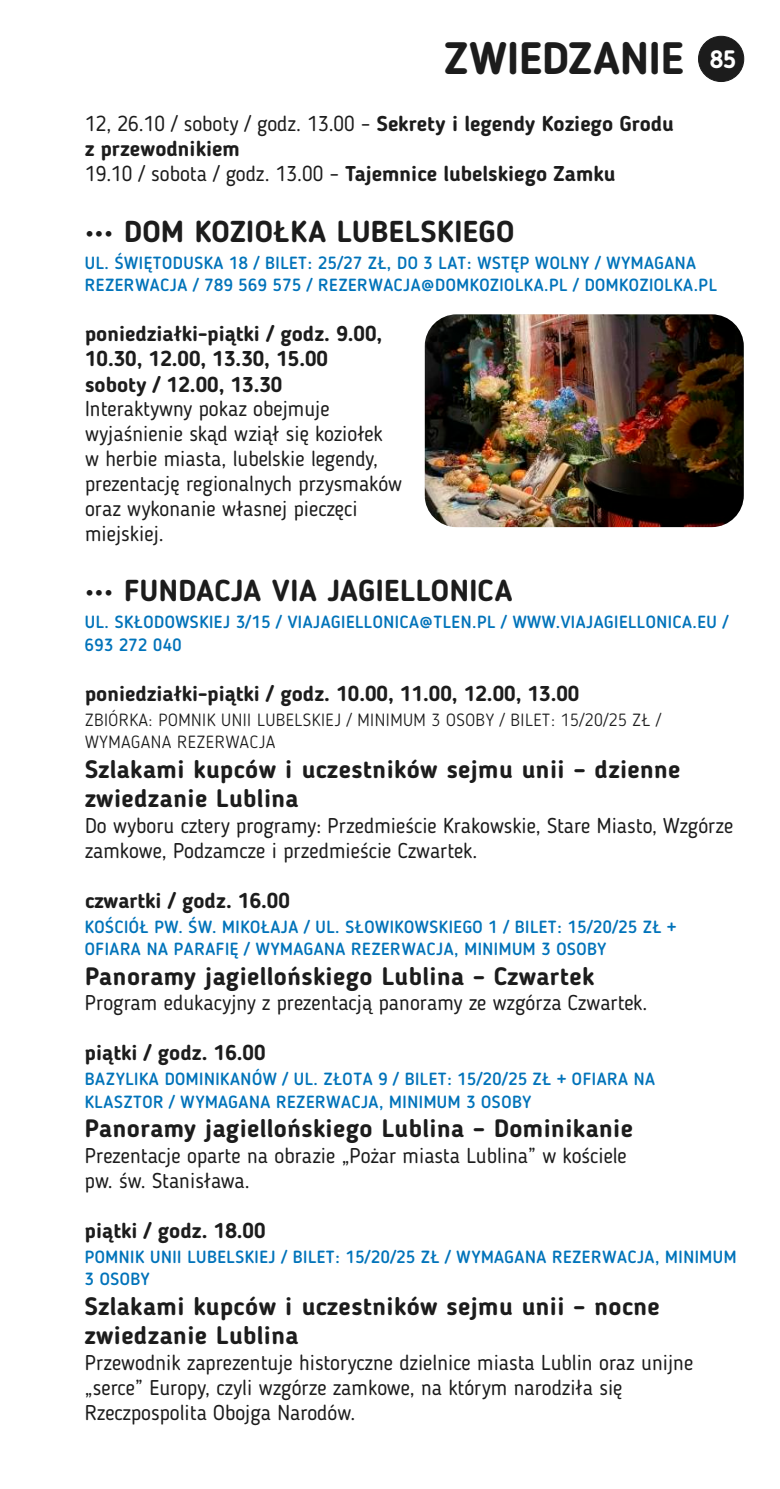
<style>
.page{position:relative;width:780px;height:1489px;background:#fff}
.page>*{position:absolute;margin:0;border:0;box-sizing:border-box;transform-origin:0 0}
.t1{font:700 45px "Blogger Sans";color:#1c1c1c}
.t2{font:700 30px "Blogger Sans";letter-spacing:.015em;color:#1c1c1c}
.t3{font:700 25px/29.5px "Blogger Sans";letter-spacing:.015em;color:#1c1c1c}
.t4{font:21.25px/25px "Blogger Sans";color:#1c1c1c}
.t5{font:700 21.25px/25px "Blogger Sans";color:#1c1c1c}
.t6{font:500 17.5px/22.5px "Blogger Sans";letter-spacing:.03em;color:#0073ba}
.t7{font:300 17.5px/22.5px "Blogger Sans";letter-spacing:.03em;color:#1c1c1c}
.s1{font-size:25px;color:#fff}
.s2{font-weight:400}
</style>
<div class="page">
<div style="left:698px;top:36px;width:46px;height:46px;background:#1c1c1c;border:1px solid #1c1c1c;border-radius:50%"></div>
<img style="left:424px;top:314px;width:319px;height:213px;border-radius:32px">
<h1 class="t1" style="left:444px;top:40px;width:293px">ZWIEDZANIE <span class="s1">85</span></h1>
<p class="t5" style="left:85px;top:113px;width:590px"><span class="s2">12, 26.10 / soboty / godz. 13.00 –</span> Sekrety i legendy Koziego Grodu z przewodnikiem<br><span class="s2">19.10 / sobota / godz. 13.00 –</span> Tajemnice lubelskiego Zamku</p>
<h2 class="t2" style="left:85px;top:219px;width:431px">••• DOM KOZIOŁKA LUBELSKIEGO</h2>
<p class="t6" style="left:85px;top:253px;width:633px">UL. ŚWIĘTODUSKA 18 / BILET: 25/27 ZŁ, DO 3 LAT: WSTĘP WOLNY / WYMAGANA<br>REZERWACJA / 789 569 575 / REZERWACJA@DOMKOZIOLKA.PL / DOMKOZIOLKA.PL</p>
<p class="t5" style="left:85px;top:323px;width:299px">poniedziałki-piątki / godz. 9.00,<br>10.30, 12.00, 13.30, 15.00 soboty / 12.00, 13.30</p>
<p class="t4" style="left:85px;top:398px;width:318px">Interaktywny pokaz obejmuje wyjaśnienie skąd wziął się koziołek<br>w herbie miasta, lubelskie legendy, prezentację regionalnych przysmaków oraz wykonanie własnej pieczęci miejskiej.</p>
<h2 class="t2" style="left:85px;top:578px;width:429px">••• FUNDACJA VIA JAGIELLONICA</h2>
<p class="t6" style="left:85px;top:612px;width:645px">UL. SKŁODOWSKIEJ 3/15 / VIAJAGIELLONICA@TLEN.PL / WWW.VIAJAGIELLONICA.EU /<br>693 272 040</p>
<p class="t5" style="left:85px;top:683px;width:496px">poniedziałki-piątki / godz. 10.00, 11.00, 12.00, 13.00</p>
<p class="t7" style="left:85px;top:709px;width:577px">ZBIÓRKA: POMNIK UNII LUBELSKIEJ / MINIMUM 3 OSOBY / BILET: 15/20/25 ZŁ /<br>WYMAGANA REZERWACJA</p>
<p class="t3" style="left:85px;top:756px;width:597px">Szlakami kupców i uczestników sejmu unii – dzienne zwiedzanie Lublina</p>
<p class="t4" style="left:85px;top:814px;width:649px">Do wyboru cztery programy: Przedmieście Krakowskie, Stare Miasto, Wzgórze zamkowe, Podzamcze i przedmieście Czwartek.</p>
<p class="t5" style="left:85px;top:889px;width:206px">czwartki / godz. 16.00</p>
<p class="t6" style="left:85px;top:916px;width:593px">KOŚCIÓŁ PW. ŚW. MIKOŁAJA / UL. SŁOWIKOWSKIEGO 1 / BILET: 15/20/25 ZŁ +<br>OFIARA NA PARAFIĘ / WYMAGANA REZERWACJA, MINIMUM 3 OSOBY</p>
<p class="t3" style="left:85px;top:963px;width:510px">Panoramy jagiellońskiego Lublina – Czwartek</p>
<p class="t4" style="left:85px;top:992px;width:564px">Program edukacyjny z prezentacją panoramy ze wzgórza Czwartek.</p>
<p class="t5" style="left:85px;top:1042px;width:182px">piątki / godz. 16.00</p>
<p class="t6" style="left:85px;top:1069px;width:572px">BAZYLIKA DOMINIKANÓW / UL. ZŁOTA 9 / BILET: 15/20/25 ZŁ + OFIARA NA<br>KLASZTOR / WYMAGANA REZERWACJA, MINIMUM 3 OSOBY</p>
<p class="t3" style="left:85px;top:1115px;width:549px">Panoramy jagiellońskiego Lublina – Dominikanie</p>
<p class="t4" style="left:85px;top:1144px;width:543px">Prezentacje oparte na obrazie „Pożar miasta Lublina” w kościele pw. św. Stanisława.</p>
<p class="t5" style="left:85px;top:1219px;width:182px">piątki / godz. 18.00</p>
<p class="t6" style="left:85px;top:1246px;width:653px">POMNIK UNII LUBELSKIEJ / BILET: 15/20/25 ZŁ / WYMAGANA REZERWACJA, MINIMUM<br>3 OSOBY</p>
<p class="t3" style="left:85px;top:1293px;width:576px">Szlakami kupców i uczestników sejmu unii – nocne zwiedzanie Lublina</p>
<p class="t4" style="left:85px;top:1351px;width:610px">Przewodnik zaprezentuje historyczne dzielnice miasta Lublin oraz unijne „serce” Europy, czyli wzgórze zamkowe, na którym narodziła się<br>Rzeczpospolita Obojga Narodów.</p>
</div>
